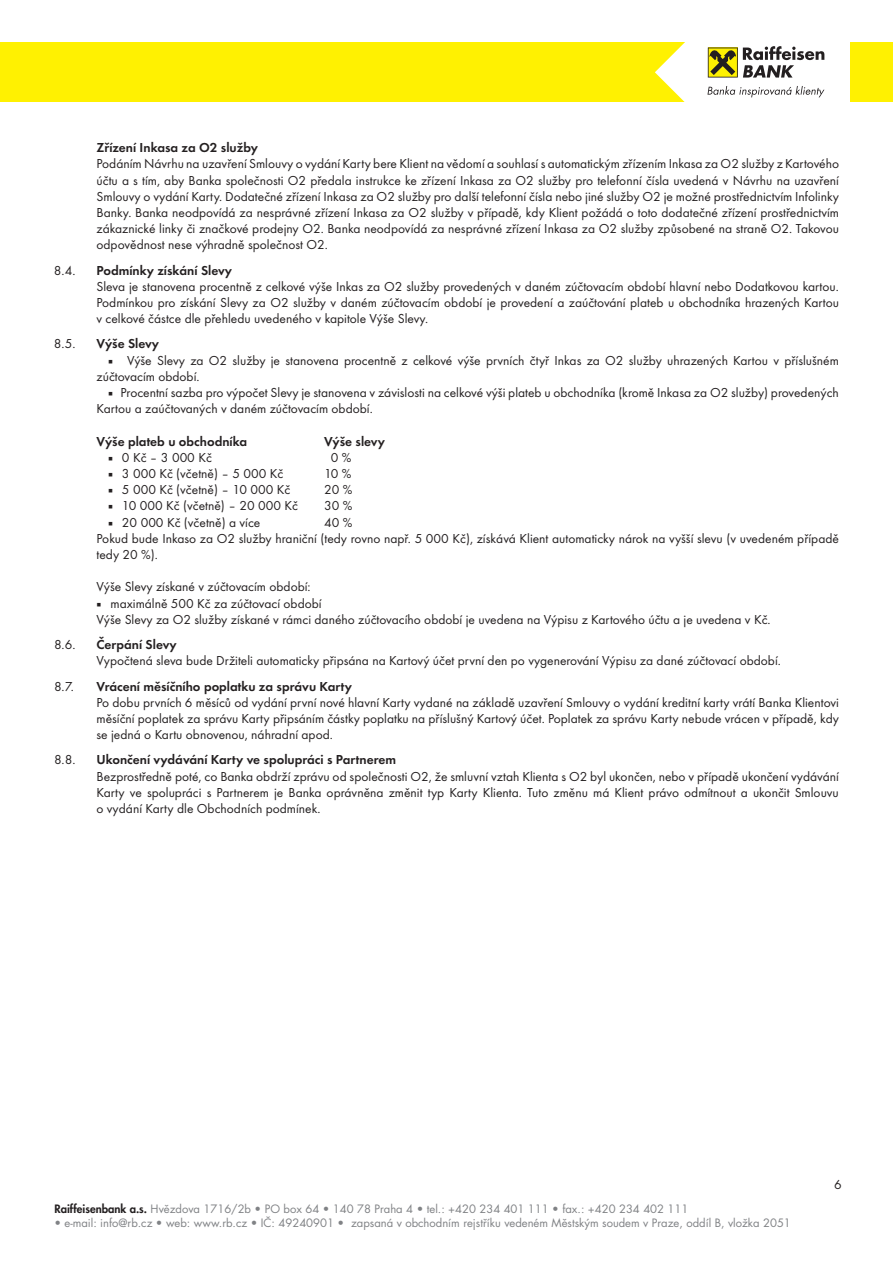
<style>
.page{position:relative;width:893px;height:1263px;background:#fff}
.page>*{position:absolute;margin:0;border:0;box-sizing:border-box;transform-origin:0 0}
.t1{font:13.5px/16.2px "Futura TOT";color:#231f20;text-align:justify}
.t2{font:600 13.5px "Futura TOT";color:#231f20}
.t3{font:11.25px "Futura CE";color:#808285}
.s1{font-weight:800;color:#231f20}
</style>
<div class="page">
<div style="left:0;top:43px;width:709px;height:59px;background:#fff101"></div>
<div style="left:850px;top:43px;width:43px;height:59px;background:#fff101"></div>
<svg style="left:655px;top:42px;width:169px;height:60px"></svg>
<p class="t2" style="left:97px;top:140px;width:163px">Zřízení Inkasa za O2 služby</p>
<p class="t1" style="left:97px;top:156px;width:744px">Podáním Návrhu na uzavření Smlouvy o vydání Karty bere Klient na vědomí a souhlasí s automatickým zřízením Inkasa za O2 služby z Kartového účtu a s tím, aby Banka společnosti O2 předala instrukce ke zřízení Inkasa za O2 služby pro telefonní čísla uvedená v Návrhu na uzavření Smlouvy o vydání Karty. Dodatečné zřízení Inkasa za O2 služby pro další telefonní čísla nebo jiné služby O2 je možné prostřednictvím Infolinky Banky. Banka neodpovídá za nesprávné zřízení Inkasa za O2 služby v případě, kdy Klient požádá o toto dodatečné zřízení prostřednictvím zákaznické linky či značkové prodejny O2. Banka neodpovídá za nesprávné zřízení Inkasa za O2 služby způsobené na straně O2. Takovou odpovědnost nese výhradně společnost O2.</p>
<p class="t1" style="left:54px;top:262px;width:23px">8.4.</p>
<p class="t2" style="left:97px;top:262px;width:137px">Podmínky získání Slevy</p>
<p class="t1" style="left:97px;top:278px;width:744px">Sleva je stanovena procentně z celkové výše Inkas za O2 služby provedených v daném zúčtovacím období hlavní nebo Dodatkovou kartou.<br>Podmínkou pro získání Slevy za O2 služby v daném zúčtovacím období je provedení a zaúčtování plateb u obchodníka hrazených Kartou v celkové částce dle přehledu uvedeného v kapitole Výše Slevy.</p>
<p class="t1" style="left:54px;top:336px;width:23px">8.5.</p>
<p class="t2" style="left:97px;top:336px;width:64px">Výše Slevy</p>
<p class="t1" style="left:97px;top:352px;width:744px;text-indent:11px">○ Výše Slevy za O2 služby je stanovena procentně z celkové výše prvních čtyř Inkas za O2 služby uhrazených Kartou v příslušném zúčtovacím období.</p>
<p class="t1" style="left:97px;top:384px;width:744px;text-indent:11px">○ Procentní sazba pro výpočet Slevy je stanovena v závislosti na celkové výši plateb u obchodníka (kromě Inkasa za O2 služby) provedených<br>Kartou a zaúčtovaných v daném zúčtovacím období.</p>
<p class="t2" style="left:97px;top:433px;width:152px">Výše plateb u obchodníka</p>
<p class="t2" style="left:324px;top:433px;width:62px">Výše slevy</p>
<p class="t1" style="left:108px;top:449px;width:105px">○ 0 Kč – 3 000 Kč</p>
<p class="t1" style="left:331px;top:449px;width:22px">0 %</p>
<p class="t1" style="left:108px;top:465px;width:177px">○ 3 000 Kč (včetně) – 5 000 Kč</p>
<p class="t1" style="left:324px;top:465px;width:29px">10 %</p>
<p class="t1" style="left:108px;top:482px;width:184px">○ 5 000 Kč (včetně) – 10 000 Kč</p>
<p class="t1" style="left:324px;top:482px;width:30px">20 %</p>
<p class="t1" style="left:108px;top:498px;width:191px">○ 10 000 Kč (včetně) – 20 000 Kč</p>
<p class="t1" style="left:324px;top:498px;width:30px">30 %</p>
<p class="t1" style="left:108px;top:514px;width:154px">○ 20 000 Kč (včetně) a více</p>
<p class="t1" style="left:97px;top:514px;width:744px;text-align:left;text-indent:227px">40 %<br>Pokud bude Inkaso za O2 služby hraniční (tedy rovno např. 5 000 Kč), získává Klient automaticky nárok na vyšší slevu (v uvedeném případě tedy 20 %).</p>
<p class="t1" style="left:97px;top:579px;width:216px">Výše Slevy získané v zúčtovacím období:</p>
<p class="t1" style="left:97px;top:595px;width:676px">○ maximálně 500 Kč za zúčtovací období<br>Výše Slevy za O2 služby získané v rámci daného zúčtovacího období je uvedena na Výpisu z Kartového účtu a je uvedena v Kč.</p>
<p class="t1" style="left:54px;top:636px;width:23px">8.6.</p>
<p class="t2" style="left:97px;top:636px;width:82px">Čerpání Slevy</p>
<p class="t1" style="left:97px;top:653px;width:686px">Vypočtená sleva bude Držiteli automaticky připsána na Kartový účet první den po vygenerování Výpisu za dané zúčtovací období.</p>
<p class="t1" style="left:54px;top:678px;width:21px">8.7.</p>
<p class="t2" style="left:97px;top:678px;width:257px">Vrácení měsíčního poplatku za správu Karty</p>
<p class="t1" style="left:97px;top:694px;width:744px">Po dobu prvních 6 měsíců od vydání první nové hlavní Karty vydané na základě uzavření Smlouvy o vydání kreditní karty vrátí Banka Klientovi měsíční poplatek za správu Karty připsáním částky poplatku na příslušný Kartový účet. Poplatek za správu Karty nebude vrácen v případě, kdy se jedná o Kartu obnovenou, náhradní apod.</p>
<p class="t1" style="left:54px;top:752px;width:23px">8.8.</p>
<p class="t2" style="left:97px;top:752px;width:301px">Ukončení vydávání Karty ve spolupráci s Partnerem</p>
<p class="t1" style="left:97px;top:768px;width:744px">Bezprostředně poté, co Banka obdrží zprávu od společnosti O2, že smluvní vztah Klienta s O2 byl ukončen, nebo v případě ukončení vydávání Karty ve spolupráci s Partnerem je Banka oprávněna změnit typ Karty Klienta. Tuto změnu má Klient právo odmítnout a ukončit Smlouvu o vydání Karty dle Obchodních podmínek.</p>
<p class="t3" style="left:54px;top:1202px;width:635px"><span class="s1">Raiffeisenbank a.s.</span> Hvězdova 1716/2b • PO box 64 • 140 78 Praha 4 • tel.: +420 234 401 111 • fax.: +420 234 402 111</p>
<p class="t3" style="left:54px;top:1216px;width:738px">• e-mail: info@rb.cz • web: www.rb.cz • IČ: 49240901 • zapsaná v obchodním rejstříku vedeném Městským soudem v Praze, oddíl B, vložka 2051</p>
<p class="t1" style="left:834px;top:1176px;width:9px">6</p>
</div>
